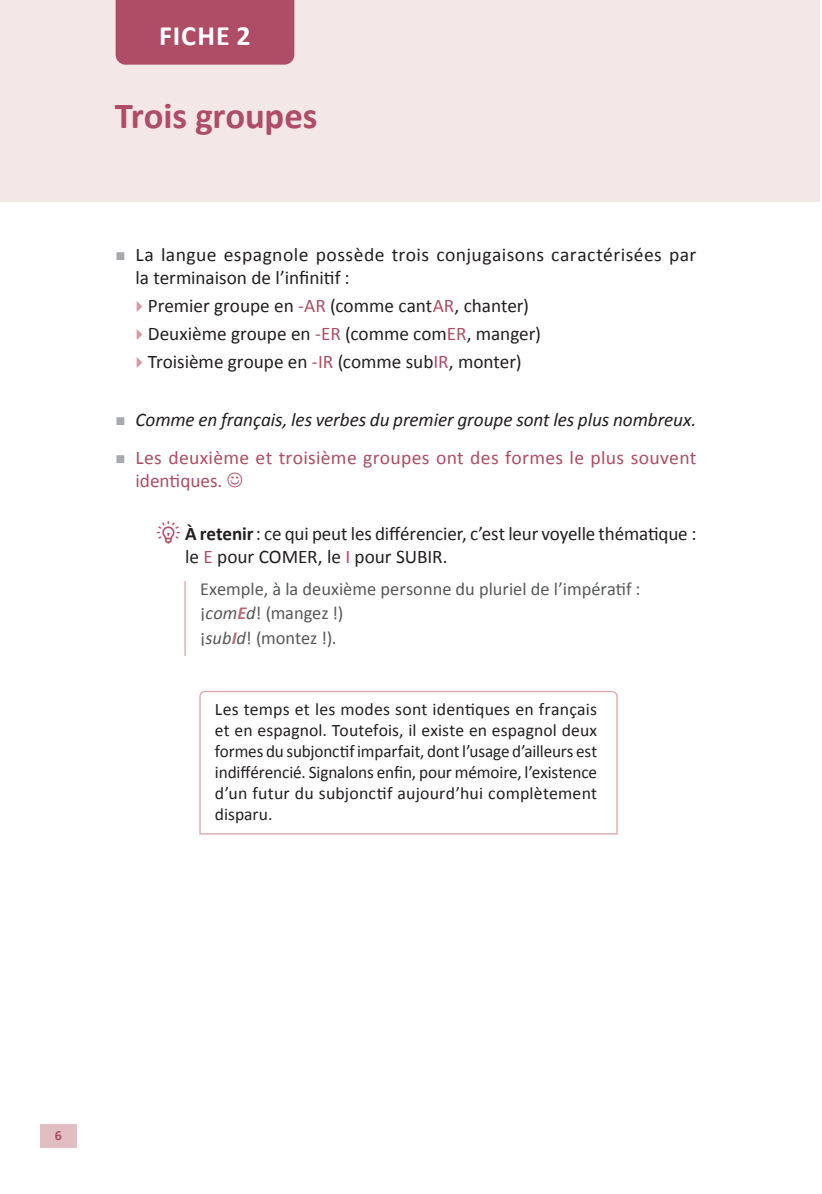
<style>
.page{position:relative;width:822px;height:1194px;background:#fff}
.page>*{position:absolute;margin:0;border:0;box-sizing:border-box;transform-origin:0 0}
.t1{font:700 36.75px "Calibri";letter-spacing:-.005em;color:#ae4d65}
.t2{font:700 28px "Calibri";letter-spacing:.035em;color:#fff}
.t3{font:19.25px/28px "Calibri";color:#231f20}
.t4{font:19.25px/23.1px "Calibri";letter-spacing:.02em;color:#231f20}
.t5{font:19.25px/23.1px "Calibri";letter-spacing:.015em;color:#ae4d65}
.t6{font:italic 19.25px "Calibri";letter-spacing:-.005em;color:#231f20}
.t7{font:18.38px/24.5px "Calibri";color:#57585a}
.t8{font:17.5px/21px "Calibri";letter-spacing:.01em;color:#231f20;text-align:justify}
.t9{font:700 14px "Calibri";color:#ae4d65}
.s1{color:#a8a9ad}
.s2{color:#d09aa2}
.s3{color:#ae4d65}
.s4{font-weight:700}
.s5{font-style:italic}
.s6{font-weight:700;font-style:italic;color:#b96b7a}
</style>
<div class="page">
<div style="left:0;top:0;width:819px;height:202px;background:#f4e7e8"></div>
<div style="left:116px;top:0;width:178px;height:65px;background:#ae4d65"></div>
<hr style="left:184px;top:581px;width:2px;height:75px;background:#e1bec2">
<svg style="left:199px;top:690px;width:419px;height:145px"></svg>
<div style="left:40px;top:1124px;width:37px;height:24px;background:#e1bec2"></div>
<h2 class="t2" style="left:159px;top:18px;width:93px">Fiche 2</h2>
<h1 class="t1" style="left:115px;top:93px;width:204px">Trois groupes</h1>
<p class="t4" style="left:135px;top:243px;width:562px;text-indent:-20px"><span class="s1">■</span> La langue espagnole possède trois conjugaisons caractérisées par la terminaison de l’infinitif :</p>
<p class="t3" style="left:135px;top:291px;width:407px"><span class="s2">▸</span> Premier groupe en <span class="s3">-AR</span> (comme cant<span class="s3">AR</span>, chanter) <span class="s2">▸</span> Deuxième groupe en <span class="s3">-ER</span> (comme com<span class="s3">ER</span>, manger) <span class="s2">▸</span> Troisième groupe en <span class="s3">-IR</span> (comme sub<span class="s3">IR</span>, monter)</p>
<p class="t6" style="left:116px;top:406px;width:582px"><span class="s1">■</span> Comme en français, les verbes du premier groupe sont les plus nombreux.</p>
<p class="t5" style="left:135px;top:446px;width:562px;text-indent:-20px"><span class="s1">■</span> Les deuxième et troisième groupes ont des formes le plus souvent identiques.</p>
<p class="t3" style="left:185px;top:522px;width:512px;line-height:23.1px"><span class="s4">À retenir</span>: ce qui peut les différencier, c’est leur voyelle thématique : le <span class="s3">E</span> pour COMER, le <span class="s3">I</span> pour SUBIR.</p>
<p class="t7" style="left:200px;top:576px;width:442px">Exemple, à la deuxième personne du pluriel de l’impératif : ¡<span class="s5">com</span><span class="s6">E</span><span class="s5">d</span>! (mangez !)<br>¡<span class="s5">sub</span><span class="s6">I</span><span class="s5">d</span>! (montez !).</p>
<p class="t8" style="left:215px;top:698px;width:383px">Les temps et les modes sont identiques en français et en espagnol. Toutefois, il existe en espagnol deux formes du subjonctif imparfait, dont l’usage d’ailleurs est indifférencié. Signalons enfin, pour mémoire, l’existence d’un futur du subjonctif aujourd’hui complètement disparu.</p>
<p class="t9" style="left:55px;top:1126px;width:9px">6</p>
</div>
